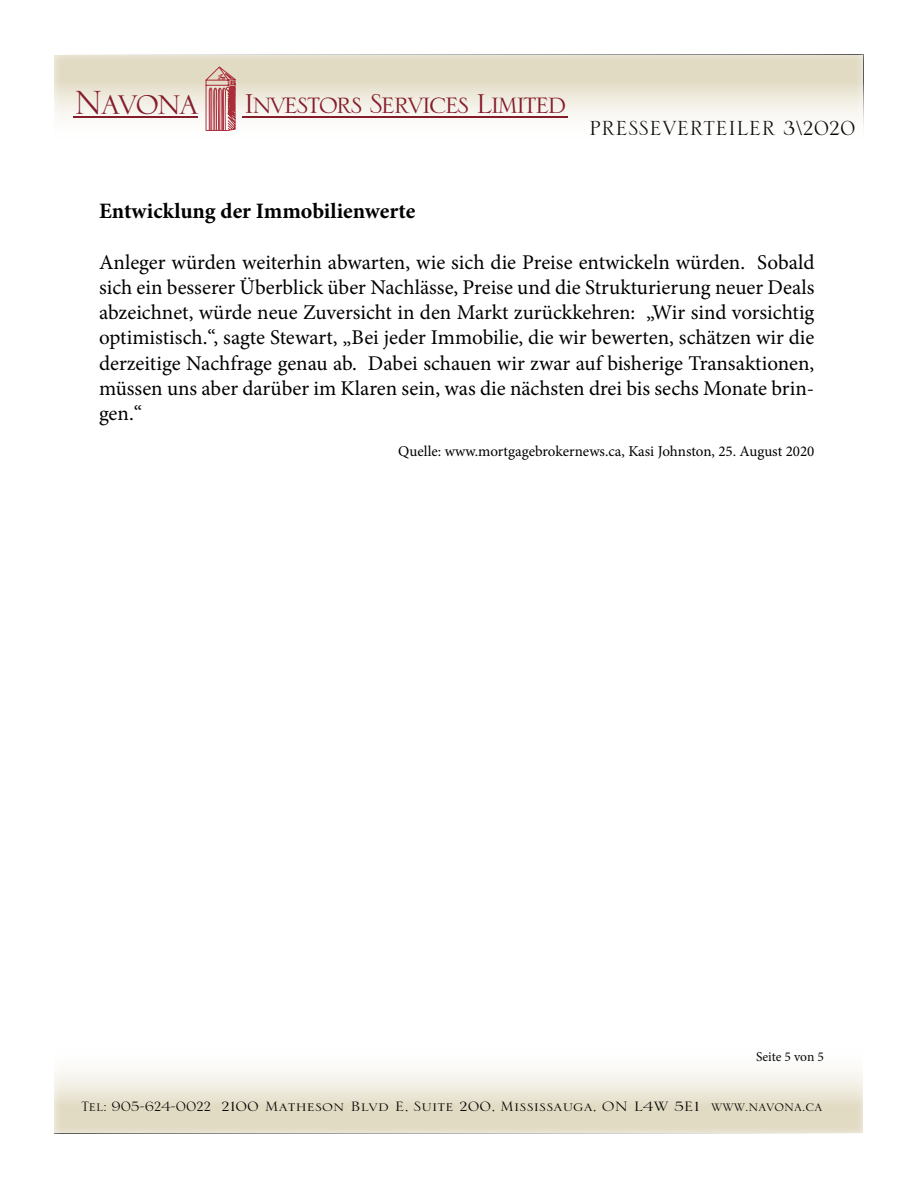
<style>
.page{position:relative;width:918px;height:1188px;background:#fff}
.page>*{position:absolute;margin:0;border:0;box-sizing:border-box;transform-origin:0 0}
.t1{font:36.15px "Serlio LT Std";letter-spacing:-.06em;color:#851c2a}
.t2{font:27px "Serlio LT Std";color:#000}
.t3{font:700 22.05px "Minion Pro";color:#000}
.t4{font:21px/25.2px "Minion Pro";color:#000;text-align:justify}
.t5{font:18px "Serlio LT Std";color:#000}
.t6{font:15px "Minion Pro";color:#000}
.t7{font:13.5px "Minion Pro";letter-spacing:-.005em;color:#000}
.s1{font-size:44.25px}
</style>
<div class="page">
<div style="left:41px;top:50px;width:835px;height:94px;background:#fff;opacity:.75"></div>
<hr style="left:73px;top:116px;width:125px;height:2px;background:#851c2a">
<hr style="left:242px;top:116px;width:326px;height:2px;background:#851c2a">
<svg style="left:206px;top:67px;width:29px;height:64px;background:#ca8888"></svg>
<div style="left:42px;top:1044px;width:835px;height:94px;background:#fff;opacity:.75"></div>
<h1 class="t1" style="left:74px;top:86px;width:494px"><span class="s1">Navona</span> Investors Services Limited</h1>
<p class="t2" style="left:589px;top:115px;width:268px">PRESSEVERTEILER 3\2020</p>
<p class="t3" style="left:99px;top:196px;width:318px">Entwicklung der Immobilienwerte</p>
<p class="t4" style="left:99px;top:250px;width:717px">Anleger würden weiterhin abwarten, wie sich die Preise entwickeln würden. Sobald sich ein besserer Überblick über Nachlässe, Preise und die Strukturierung neuer Deals abzeichnet, würde neue Zuversicht in den Markt zurückkehren: „Wir sind vorsichtig optimistisch.“, sagte Stewart, „Bei jeder Immobilie, die wir bewerten, schätzen wir die derzeitige Nachfrage genau ab. Dabei schauen wir zwar auf bisherige Transaktionen, müssen uns aber darüber im Klaren sein, was die nächsten drei bis sechs Monate brin&shy;gen.“</p>
<p class="t6" style="left:398px;top:441px;width:418px">Quelle: www.mortgagebrokernews.ca, Kasi Johnston, 25. August 2020</p>
<p class="t7" style="left:756px;top:1048px;width:69px">Seite 5 von 5</p>
<p class="t5" style="left:81px;top:1098px;width:743px">Tel: 905-624-0022 2100 Matheson Blvd E, Suite 200, Mississauga, ON L4W 5E1 www.navona.ca</p>
</div>
